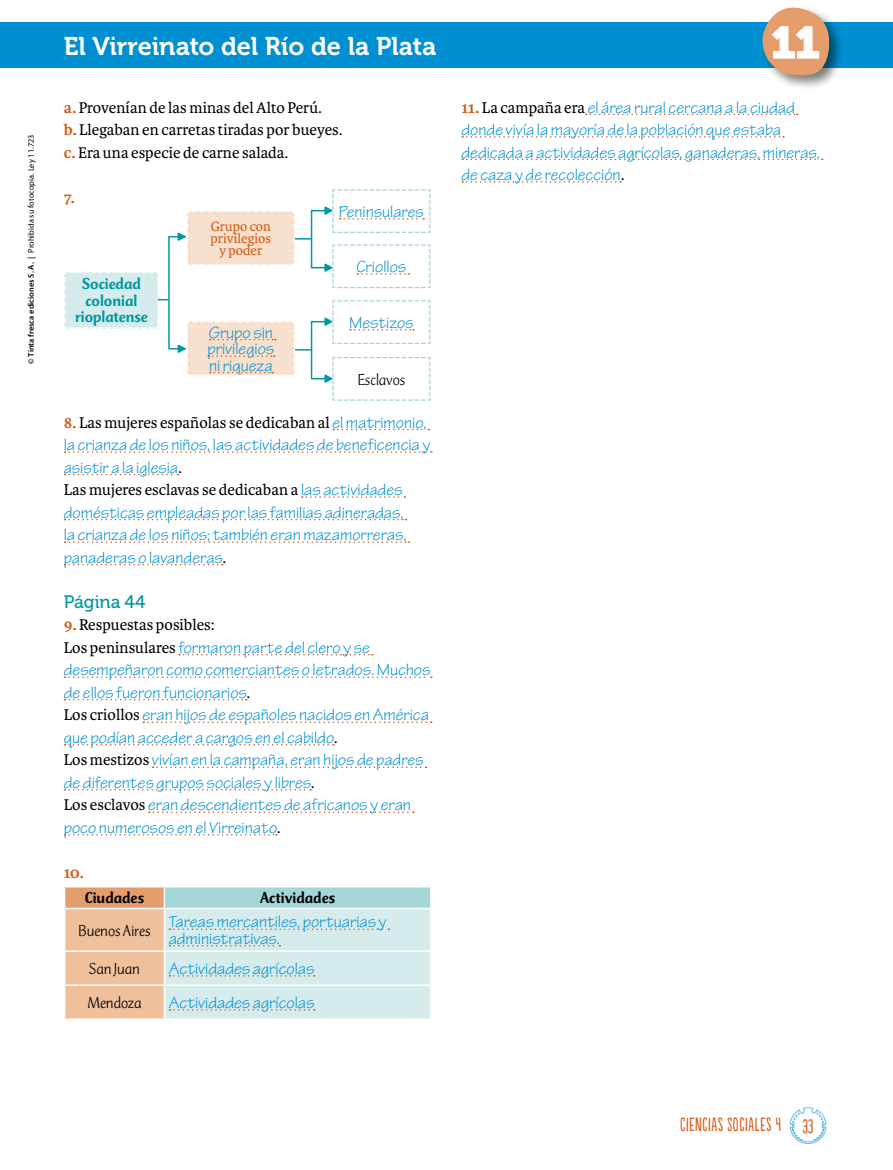
<style>
.page{position:relative;width:893px;height:1170px;background:#fff}
.page>*{position:absolute;margin:0;border:0;box-sizing:border-box;transform-origin:0 0}
.t1{font:43.95px "Museo 900";color:#fff}
.t2{font:25.5px "Museo 700";letter-spacing:-.005em;color:#fff}
.t3{font:18px "Populaire";letter-spacing:.04em;color:#d25a18}
.t4{font:18px "Museo 500";color:#0098a1}
.t5{font:17.25px/22.5px "Tekton Pro";color:#0090d1}
.t6{font:16.5px/22.5px "Karmina Basic";color:#000}
.t7{font:300 16.5px "CT Mercurius Std";color:#000}
.t8{font:500 16.5px/16.5px "CT Mercurius Std";color:#0098a1;text-align:center}
.t9{font:500 16.5px "CT Mercurius Std";color:#000}
.t10{font:700 16.5px "Karmina Basic";color:#d25a18}
.t11{font:14.25px/12px "Karmina Basic";color:#d25a18;text-align:center}
.t12{font:8.25px "Myriad Pro";color:#000}
.s1{font-weight:600}
.s2{font-weight:700;color:#d25a18}
.s3{font-family:"Tekton Pro";font-size:17.25px;color:#0090d1}
.s4{font-family:"Karmina Basic";font-size:16.5px;color:#000}
.s5{font-family:"Karmina Basic";font-weight:700;font-size:16.5px;color:#d25a18}
</style>
<div class="page">
<div style="left:0;top:23px;width:893px;height:45px;background:#0090d1"></div>
<div style="left:759px;top:4px;width:85px;height:86px;background:#000;opacity:.5"></div>
<svg style="left:333px;top:429px;width:96px;height:1px"></svg>
<svg style="left:65px;top:451px;width:367px;height:2px"></svg>
<svg style="left:65px;top:474px;width:113px;height:1px"></svg>
<svg style="left:302px;top:496px;width:103px;height:2px"></svg>
<svg style="left:65px;top:519px;width:341px;height:1px"></svg>
<svg style="left:65px;top:541px;width:344px;height:2px"></svg>
<svg style="left:65px;top:564px;width:158px;height:1px"></svg>
<svg style="left:179px;top:654px;width:194px;height:1px"></svg>
<svg style="left:65px;top:676px;width:367px;height:2px"></svg>
<svg style="left:65px;top:699px;width:182px;height:1px"></svg>
<svg style="left:143px;top:721px;width:289px;height:2px"></svg>
<svg style="left:65px;top:744px;width:269px;height:1px"></svg>
<svg style="left:153px;top:766px;width:274px;height:2px"></svg>
<svg style="left:65px;top:789px;width:246px;height:1px"></svg>
<svg style="left:149px;top:811px;width:265px;height:2px"></svg>
<svg style="left:65px;top:834px;width:212px;height:1px"></svg>
<svg style="left:762px;top:5px;width:68px;height:73px"></svg>
<svg style="left:324px;top:300px;width:107px;height:44px"></svg>
<div style="left:311px;top:321px;width:18px;height:58px;border:2px solid #0098a1"></div>
<svg style="left:324px;top:356px;width:107px;height:45px"></svg>
<svg style="left:324px;top:189px;width:107px;height:44px"></svg>
<div style="left:311px;top:210px;width:18px;height:58px;border:2px solid #0098a1"></div>
<svg style="left:324px;top:244px;width:107px;height:45px"></svg>
<hr style="left:276px;top:349px;width:34px;height:1px;background:#0098a1">
<hr style="left:276px;top:238px;width:34px;height:1px;background:#0098a1">
<hr style="left:120px;top:299px;width:48px;height:1px;background:#0098a1">
<svg style="left:177px;top:211px;width:119px;height:54px;background:#f6e3d2"></svg>
<svg style="left:177px;top:321px;width:119px;height:54px;background:#f5e1d0"></svg>
<svg style="left:64px;top:272px;width:96px;height:57px;background:#d8eded"></svg>
<svg style="left:64px;top:887px;width:367px;height:132px;background:#d8ddd3"></svg>
<svg style="left:586px;top:114px;width:212px;height:1px"></svg>
<svg style="left:462px;top:136px;width:322px;height:2px"></svg>
<svg style="left:462px;top:159px;width:361px;height:1px"></svg>
<svg style="left:462px;top:181px;width:159px;height:2px"></svg>
<svg style="left:790px;top:1107px;width:36px;height:36px"></svg>
<p class="t12" style="left:27px;top:364px;width:230px;rotate:-90deg"><span class="s1">© Tinta fresca ediciones S. A. |</span> Prohibida su fotocopia. Ley 11.723</p>
<h2 class="t2" style="left:64px;top:32px;width:374px">El Virreinato del Río de la Plata</h2>
<h1 class="t1" style="left:771px;top:18px;width:51px">11</h1>
<p class="t6" style="left:64px;top:96px;width:280px"><span class="s2">a.</span> Provenían de las minas del Alto Perú.<br><span class="s2">b.</span> Llegaban en carretas tiradas por bueyes. <span class="s2">c.</span> Era una especie de carne salada.</p>
<p class="t10" style="left:64px;top:188px;width:13px">7.</p>
<p class="t5" style="left:339px;top:201px;width:86px">Peninsulares</p>
<p class="t8" style="left:75px;top:276px;width:74px">Sociedad colonial rioplatense</p>
<p class="t11" style="left:211px;top:221px;width:62px">Grupo con privilegios y poder</p>
<p class="t5" style="left:207px;top:324px;width:68px;line-height:16.5px;text-align:justify">Grupo sin privilegios ni riqueza</p>
<p class="t5" style="left:357px;top:256px;width:51px">Criollos</p>
<p class="t5" style="left:349px;top:312px;width:66px">Mestizos</p>
<p class="t7" style="left:357px;top:370px;width:49px">Esclavos</p>
<p class="t6" style="left:64px;top:411px;width:364px"><span class="s2">8.</span> Las mujeres españolas se dedicaban al <span class="s3">el matrimonio,</span></p>
<p class="t5" style="left:64px;top:434px;width:368px">la crianza de los niños, las actividades de beneficencia y asistir a la iglesia<span class="s4">.</span></p>
<p class="t6" style="left:64px;top:479px;width:340px">Las mujeres esclavas se dedicaban a <span class="s3">las actividades</span></p>
<p class="t5" style="left:64px;top:501px;width:344px">domésticas empleadas por las familias adineradas, la crianza de los niños; también eran mazamorreras, panaderas o lavanderas<span class="s4">.</span></p>
<p class="t4" style="left:64px;top:591px;width:83px">Página 44</p>
<p class="t6" style="left:64px;top:614px;width:152px"><span class="s2">9.</span> Respuestas posibles:</p>
<p class="t5" style="left:64px;top:636px;width:368px"><span class="s4">Los peninsulares</span> formaron parte del clero y se desempeñaron como comerciantes o letrados. Muchos de ellos fueron funcionarios<span class="s4">.<br>Los criollos</span> eran hijos de españoles nacidos en América que podían acceder a cargos en el cabildo<span class="s4">.<br>Los mestizos</span> vivían en la campaña, eran hijos de padres de diferentes grupos sociales y libres<span class="s4">.<br>Los esclavos</span> eran descendientes de africanos y eran poco numerosos en el Virreinato<span class="s4">.</span></p>
<p class="t10" style="left:64px;top:863px;width:22px">10.</p>
<p class="t9" style="left:85px;top:889px;width:61px">Ciudades</p>
<p class="t9" style="left:260px;top:889px;width:77px">Actividades</p>
<p class="t7" style="left:78px;top:921px;width:74px">Buenos Aires</p>
<p class="t5" style="left:169px;top:914px;width:219px;line-height:16.5px">Tareas mercantiles, portuarias y administrativas.</p>
<p class="t7" style="left:89px;top:959px;width:53px">San Juan</p>
<p class="t5" style="left:169px;top:957px;width:147px">Actividades agrícolas</p>
<p class="t7" style="left:87px;top:993px;width:56px">Mendoza</p>
<p class="t5" style="left:169px;top:991px;width:147px">Actividades agrícolas</p>
<p class="t5" style="left:461px;top:96px;width:360px"><span class="s5">11.</span> <span class="s4">La campaña era</span> el área rural cercana a la ciudad donde vivía la mayoría de la población que estaba dedicada a actividades agrícolas, ganaderas, mineras, de caza y de recolección<span class="s4">.</span></p>
<p class="t3" style="left:680px;top:1114px;width:135px">CIENCIAS SOCIALES 4 33</p>
</div>
